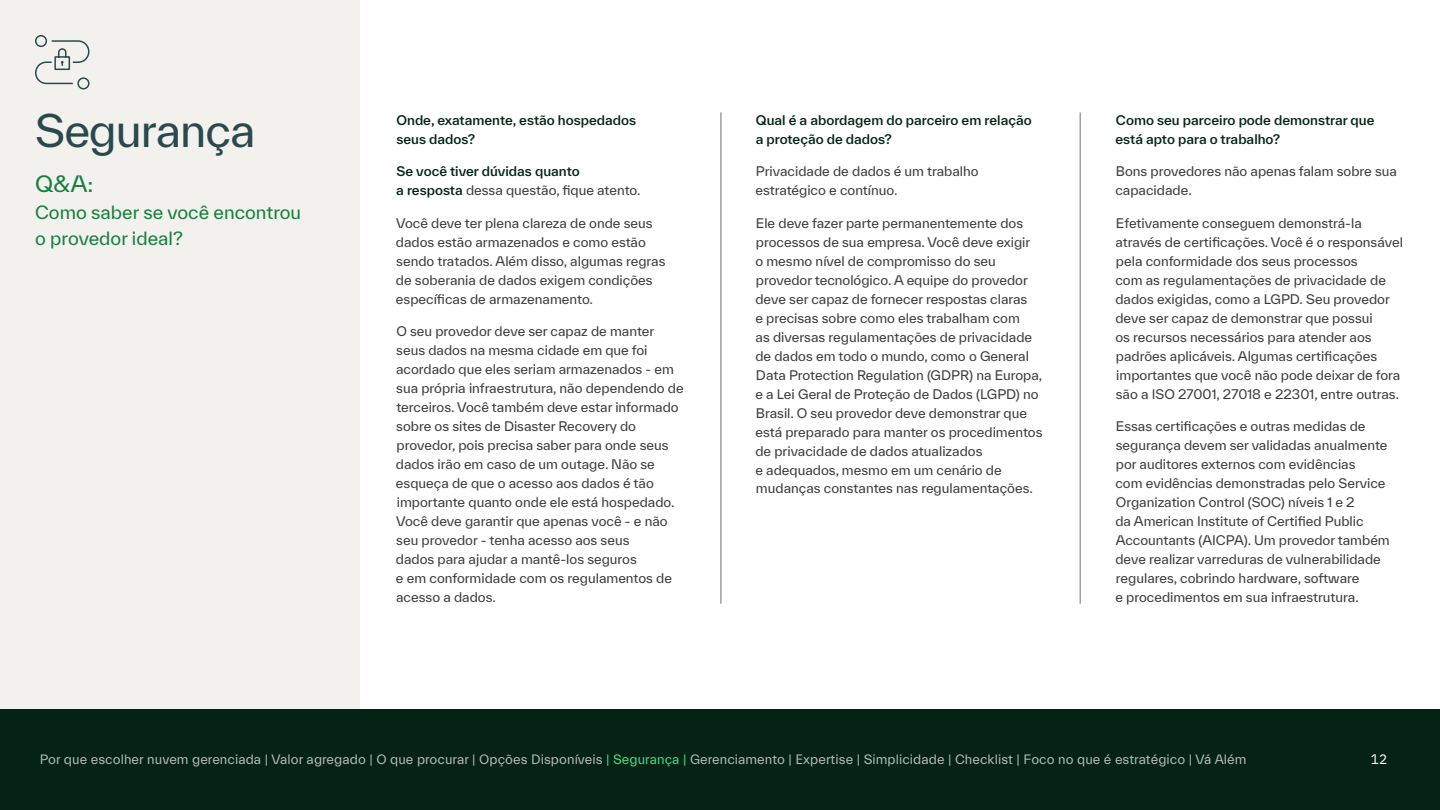
<style>
.page{position:relative;width:1440px;height:810px;background:#fff}
.page>*{position:absolute;margin:0;border:0;box-sizing:border-box;transform-origin:0 0}
.t1{font:43.5px "TWK Everett";letter-spacing:-.02em;color:#2a494c}
.t2{font:21.9px "TWK Everett";color:#187e3f}
.t3{font:17.7px/25.5px "TWK Everett";color:#187e3f}
.t4{font:13.8px "Everett";letter-spacing:.005em;color:#bbb}
.t5{font:13.65px "IBM Plex Sans";color:#fff}
.t6{font:12.9px/19px "TWK Everett";color:#3d3c3c}
.t7{font:500 12.9px/18.9px "TWK Everett";color:#042315}
.s1{font-weight:400;color:#3d3c3c}
.s2{color:#4cdd84}
</style>
<div class="page">
<div style="left:0;top:0;width:360px;height:710px;background:#f2f1ee"></div>
<div style="left:0;top:710px;width:1440px;height:100px;background:#042315"></div>
<hr style="left:720px;top:112px;width:1px;height:492px;background:#6f6f6f">
<hr style="left:1080px;top:112px;width:1px;height:492px;background:#6f6f6f">
<svg style="left:35px;top:35px;width:55px;height:55px"></svg>
<h1 class="t1" style="left:35px;top:101px;width:222px">Segurança</h1>
<h2 class="t2" style="left:35px;top:169px;width:60px">Q&amp;A:</h2>
<h3 class="t3" style="left:35px;top:200px;width:267px">Como saber se você encontrou o provedor ideal?</h3>
<p class="t7" style="left:396px;top:110px;width:241px">Onde, exatamente, estão hospedados seus dados?</p>
<p class="t7" style="left:396px;top:162px;width:246px">Se você tiver dúvidas quanto<br>a resposta <span class="s1">dessa questão, fique atento.</span></p>
<p class="t6" style="left:396px;top:213px;width:271px">Você deve ter plena clareza de onde seus dados estão armazenados e como estão sendo tratados. Além disso, algumas regras de soberania de dados exigem condições específicas de armazenamento.</p>
<p class="t6" style="left:396px;top:322px;width:289px">O seu provedor deve ser capaz de manter seus dados na mesma cidade em que foi acordado que eles seriam armazenados - em sua própria infraestrutura, não dependendo de terceiros. Você também deve estar informado sobre os sites de Disaster Recovery do provedor, pois precisa saber para onde seus dados irão em caso de um outage. Não se esqueça de que o acesso aos dados é tão importante quanto onde ele está hospedado.<br>Você deve garantir que apenas você - e não seu provedor - tenha acesso aos seus<br>dados para ajudar a mantê-los seguros<br>e em conformidade com os regulamentos de acesso a dados.</p>
<p class="t7" style="left:756px;top:110px;width:277px">Qual é a abordagem do parceiro em relação a proteção de dados?</p>
<p class="t6" style="left:755px;top:162px;width:225px">Privacidade de dados é um trabalho estratégico e contínuo.</p>
<p class="t6" style="left:755px;top:213px;width:289px">Ele deve fazer parte permanentemente dos processos de sua empresa. Você deve exigir<br>o mesmo nível de compromisso do seu provedor tecnológico. A equipe do provedor deve ser capaz de fornecer respostas claras<br>e precisas sobre como eles trabalham com<br>as diversas regulamentações de privacidade de dados em todo o mundo, como o General Data Protection Regulation (GDPR) na Europa, e a Lei Geral de Proteção de Dados (LGPD) no Brasil. O seu provedor deve demonstrar que está preparado para manter os procedimentos de privacidade de dados atualizados<br>e adequados, mesmo em um cenário de mudanças constantes nas regulamentações.</p>
<p class="t7" style="left:1115px;top:110px;width:261px">Como seu parceiro pode demonstrar que está apto para o trabalho?</p>
<p class="t6" style="left:1115px;top:162px;width:283px">Bons provedores não apenas falam sobre sua capacidade.</p>
<p class="t6" style="left:1115px;top:213px;width:289px">Efetivamente conseguem demonstrá-la através de certificações. Você é o responsável pela conformidade dos seus processos<br>com as regulamentações de privacidade de dados exigidas, como a LGPD. Seu provedor deve ser capaz de demonstrar que possui<br>os recursos necessários para atender aos padrões aplicáveis. Algumas certificações importantes que você não pode deixar de fora são a ISO 27001, 27018 e 22301, entre outras.</p>
<p class="t6" style="left:1115px;top:417px;width:276px">Essas certificações e outras medidas de segurança devem ser validadas anualmente por auditores externos com evidências<br>com evidências demonstradas pelo Service Organization Control (SOC) níveis 1 e 2<br>da American Institute of Certified Public Accountants (AICPA). Um provedor também deve realizar varreduras de vulnerabilidade regulares, cobrindo hardware, software<br>e procedimentos em sua infraestrutura.</p>
<p class="t4" style="left:40px;top:752px;width:1208px">Por que escolher nuvem gerenciada | Valor agregado | O que procurar | Opções Disponíveis <span class="s2">| Segurança |</span> Gerenciamento | Expertise | Simplicidade | Checklist | Foco no que é estratégico | Vá Além</p>
<p class="t5" style="left:1370px;top:749px;width:18px">12</p>
</div>
